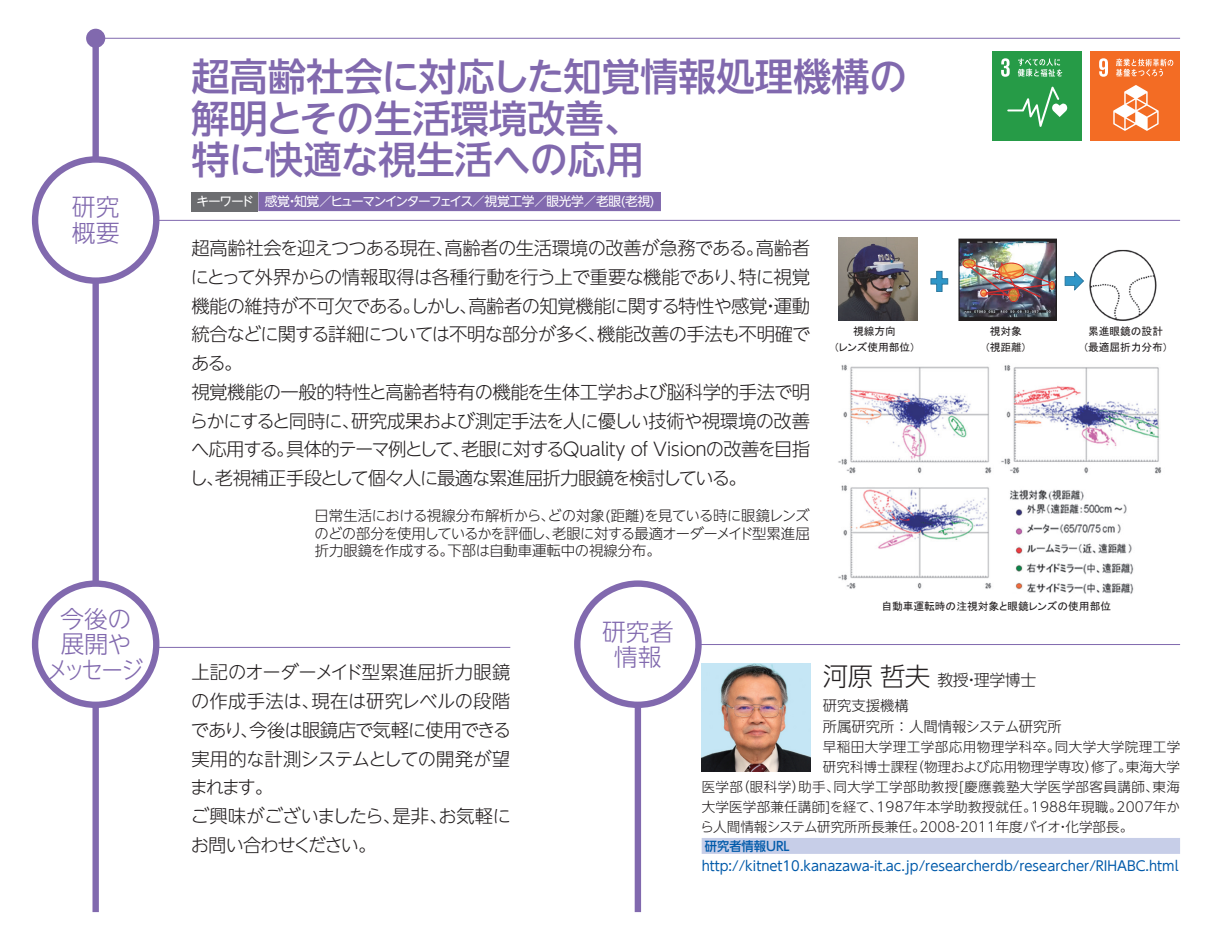
<style>
.page{position:relative;width:1212px;height:944px;background:#fff}
.page>*{position:absolute;margin:0;border:0;box-sizing:border-box;transform-origin:0 0}
.t1{font:500 38.25px/41.4px "UD Shin Go NT Pr 6 N";color:#8169ae}
.t2{font:300 23.85px/25.4px "UD Shin Go NT Pr 6 N";letter-spacing:-.05em;color:#8169ae;text-align:center}
.t3{font:300 23.85px/25.4px "UD Shin Go NT Pr 6 N";color:#8169ae}
.t4{font:300 18.22px/28.8px "UD Shin Go NT Pr 6 N";letter-spacing:-.035em;color:#231f20}
.t5{font:300 15.97px "UD Shin Go NT Pr 6 N";letter-spacing:-.03em;color:#231f20}
.t6{font:300 14.4px/17.6px "UD Shin Go NT Pr 6 N";color:#231f20}
.t7{font:300 13.5px "UD Shin Go NT Pr 6 N";letter-spacing:.015em;color:#231f20}
.t8{font:13.5px "UD Shin Go NT Pr 6 N";color:#015aaa}
.t9{font:12.83px "UD Shin Go NT Pr 6 N";letter-spacing:-.105em;color:#fff}
.t10{font:500 12.83px "UD Shin Go NT Pr 6 N";color:#015aaa;scale:.96 1}
.t11{font:10.8px/16px "MS P Gothic";color:#231f20;text-align:center}
.s1{font-size:25.43px}
</style>
<div class="page">
<div style="left:92px;top:32px;width:7px;height:880px;background:#8169ae"></div>
<hr style="left:96px;top:38px;width:1084px;height:1px;background:#8169ae">
<div style="left:86px;top:29px;width:19px;height:19px;background:#8169ae;border-radius:50%"></div>
<div style="left:635px;top:606px;width:6px;height:306px;background:#8169ae"></div>
<hr style="left:96px;top:647px;width:414px;height:1px;background:#8169ae">
<hr style="left:638px;top:644px;width:542px;height:1px;background:#8169ae">
<div style="left:35px;top:584px;width:121px;height:121px;background:#fff;border-radius:50%"></div>
<div style="left:32px;top:580px;width:127px;height:128px;border:6px solid #8169ae;border-radius:50%"></div>
<div style="left:577px;top:584px;width:121px;height:121px;background:#fff;border-radius:50%"></div>
<div style="left:574px;top:580px;width:128px;height:128px;border:6px solid #8169ae;border-radius:50%"></div>
<hr style="left:96px;top:220px;width:1084px;height:1px;background:#8169ae">
<div style="left:35px;top:159px;width:121px;height:122px;background:#fff;border-radius:50%"></div>
<div style="left:32px;top:156px;width:127px;height:128px;border:6px solid #8169ae;border-radius:50%"></div>
<div style="left:702px;top:838px;width:478px;height:16px;background:#c7cee8"></div>
<img style="left:702px;top:663px;width:108px;height:109px">
<div style="left:992px;top:51px;width:90px;height:89px;background:#269b47"></div>
<svg style="left:1007px;top:87px;width:60px;height:40px"></svg>
<svg style="left:1001px;top:58px;width:9px;height:19px"></svg>
<svg style="left:1018px;top:58px;width:44px;height:19px"></svg>
<div style="left:1091px;top:51px;width:89px;height:89px;background:#f36c24"></div>
<svg style="left:1113px;top:85px;width:45px;height:46px"></svg>
<svg style="left:1099px;top:58px;width:9px;height:19px"></svg>
<svg style="left:1116px;top:59px;width:57px;height:17px"></svg>
<div style="left:258px;top:192px;width:403px;height:19px;background:#8169ae"></div>
<div style="left:191px;top:192px;width:67px;height:19px;background:#6c6d70"></div>
<svg style="left:1064px;top:271px;width:20px;height:20px"></svg>
<img style="left:838px;top:237px;width:79px;height:83px">
<img style="left:1090px;top:249px;width:66px;height:71px">
<svg style="left:930px;top:271px;width:18px;height:21px"></svg>
<img style="left:959px;top:238px;width:97px;height:82px">
<img style="left:962px;top:259px;width:93px;height:43px">
<img style="left:838px;top:364px;width:324px;height:230px">
<h2 class="t3" style="left:72px;top:194px;width:49px">研究概要</h2>
<h2 class="t2" style="left:47px;top:605px;width:98px">今後の展開やメッセージ</h2>
<h1 class="t1" style="left:191px;top:55px;width:718px">超高齢社会に対応した知覚情報処理機構の解明とその生活環境改善、<br>特に快適な視生活への応用</h1>
<p class="t9" style="left:197px;top:191px;width:459px">キーワード 感覚・知覚／ヒューマンインターフェイス／視覚工学／眼光学／老眼(老視)</p>
<p class="t4" style="left:189px;top:233px;width:622px">超高齢社会を迎えつつある現在、高齢者の生活環境の改善が急務である。高齢者にとって外界からの情報取得は各種行動を行う上で重要な機能であり、特に視覚機能の維持が不可欠である。しかし、高齢者の知覚機能に関する特性や感覚・運動統合などに関する詳細については不明な部分が多く、機能改善の手法も不明確である。<br>視覚機能の一般的特性と高齢者特有の機能を生体工学および脳科学的手法で明らかにすると同時に、研究成果および測定手法を人に優しい技術や視環境の改善へ応用する。具体的テーマ例として、老眼に対するQuality of Visionの改善を目指し、老視補正手段として個々人に最適な累進屈折力眼鏡を検討している。</p>
<p class="t6" style="left:314px;top:506px;width:497px;text-align:justify">日常生活における視線分布解析から、どの対象(距離)を見ている時に眼鏡レンズのどの部分を使用しているかを評価し、老眼に対する最適オーダーメイド型累進屈折力眼鏡を作成する。下部は自動車運転中の視線分布。</p>
<p class="t11" style="left:835px;top:323px;width:80px">視線方向<br>(レンズ使用部位)</p>
<p class="t11" style="left:986px;top:323px;width:40px;text-align:left">視対象<br>(視距離)</p>
<p class="t11" style="left:1085px;top:323px;width:83px">累進眼鏡の設計<br>(最適屈折力分布)</p>
<p class="t11" style="left:881px;top:598px;width:231px">自動車運転時の注視対象と眼鏡レンズの使用部位</p>
<p class="t4" style="left:190px;top:657px;width:323px">上記のオーダーメイド型累進屈折力眼鏡の作成手法は、現在は研究レベルの段階であり、今後は眼鏡店で気軽に使用できる実用的な計測システムとしての開発が望まれます。<br>ご興味がございましたら、是非、お気軽にお問い合わせください。</p>
<h2 class="t3" style="left:602px;top:618px;width:73px;text-align:center">研究者情報</h2>
<p class="t5" style="left:823px;top:667px;width:215px"><span class="s1">河原 哲夫</span> 教授・理学博士</p>
<p class="t6" style="left:823px;top:695px;width:241px;line-height:20.7px">研究支援機構<br>所属研究所：人間情報システム研究所</p>
<p class="t7" style="left:823px;top:736px;width:359px">早稲田大学理工学部応用物理学科卒。同大学大学院理工学</p>
<p class="t7" style="left:823px;top:756px;width:359px">研究科博士課程（物理および応用物理学専攻）修了。東海大学</p>
<p class="t7" style="left:702px;top:776px;width:480px">医学部（眼科学）助手、同大学工学部助教授[慶應義塾大学医学部客員講師、東海</p>
<p class="t7" style="left:702px;top:796px;width:480px">大学医学部兼任講師]を経て、1987年本学助教授就任。1988年現職。2007年か</p>
<p class="t7" style="left:701px;top:815px;width:434px">ら人間情報システム研究所所長兼任。2008‐2011年度バイオ・化学部長。</p>
<p class="t10" style="left:705px;top:835px;width:90px">研究者情報URL</p>
<p class="t8" style="left:702px;top:855px;width:478px">http://kitnet10.kanazawa-it.ac.jp/researcherdb/researcher/RIHABC.html</p>
</div>
